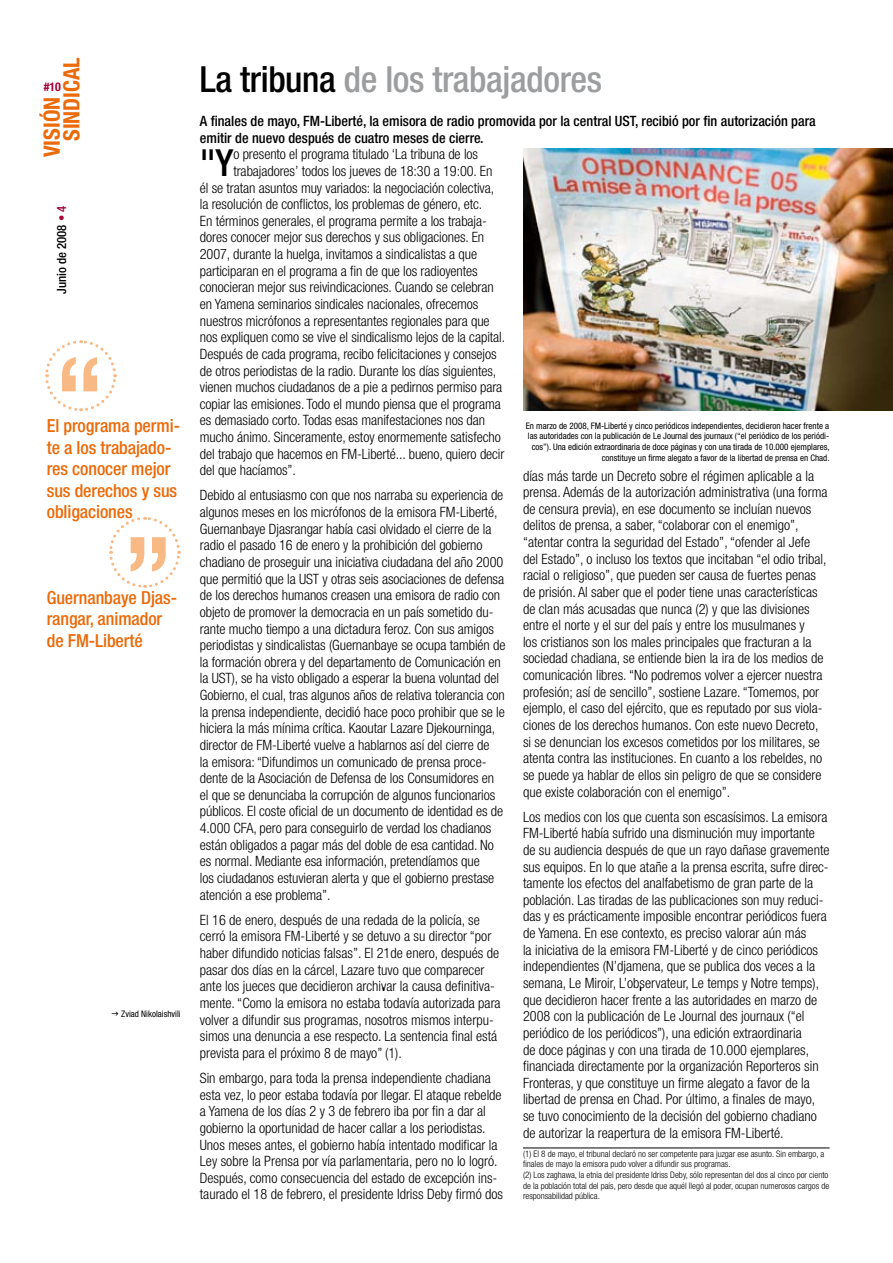
<style>
.page{position:relative;width:893px;height:1263px;background:#fff}
.page>*{position:absolute;margin:0;border:0;box-sizing:border-box;transform-origin:0 0}
.t1{font:500 condensed 120px "Helvetica Neue";color:#f8b985}
.t2{font:500 condensed 37.35px "Helvetica Neue";color:#000}
.t3{font:500 condensed 36px "Helvetica Neue";letter-spacing:-.01em;color:#9c9d9f}
.t4{font:700 condensed 22.5px/19.5px "Helvetica Neue";color:#eb6a0a}
.t5{font:500 condensed 18px/21.6px "Helvetica Neue";letter-spacing:-.005em;color:#eb6a0a}
.t6{font:300 condensed 14.25px/16.6px "Helvetica Neue";color:#000}
.t7{font:500 condensed 14.25px/17.1px "Helvetica Neue";color:#000}
.t8{font:500 condensed 12.75px "Helvetica Neue";color:#000}
.t9{font:700 condensed 12px "Helvetica Neue";color:#a50133}
.t10{font:300 condensed 9px/10.6px "Helvetica Neue";color:#000}
.t11{font:condensed 9px/10.8px "Helvetica Neue";color:#000;text-align:right}
.s1{color:#a50133}
.s2{color:#000}
</style>
<div class="page">
<svg style="left:45px;top:340px;width:72px;height:72px"></svg>
<svg style="left:109px;top:516px;width:72px;height:72px"></svg>
<hr style="left:523px;top:1148px;width:306px;height:1px;background:#000">
<img style="left:523px;top:148px;width:370px;height:262px">
<h3 class="t4" style="left:42px;top:141px;width:85px;text-indent:-16px;rotate:-90deg">VISIÓN<br>SINDICAL</h3>
<p class="t9" style="left:44px;top:79px;width:19px">#10</p>
<p class="t8" style="left:54px;top:294px;width:89px;rotate:-90deg">Junio de 2008 <span class="s1">• 4</span></p>
<h1 class="t1" style="left:54px;top:329px;width:53px">“</h1>
<p class="t5" style="left:47px;top:414px;width:135px">El programa permi&shy;te a los trabajado&shy;res conocer mejor sus derechos y sus obligaciones</p>
<h1 class="t1" style="left:174px;top:600px;width:53px;rotate:-180deg">“</h1>
<p class="t5" style="left:47px;top:586px;width:132px">Guernanbaye Djas&shy;rangar, animador de FM-Liberté</p>
<p class="t11" style="left:121px;top:1009px;width:61px">Zviad Nikolaishvili</p>
<h3 class="t3" style="left:200px;top:58px;width:404px"><span class="s2">La tribuna</span> de los trabajadores</h3>
<p class="t7" style="left:200px;top:112px;width:617px">A finales de mayo, FM-Liberté, la emisora de radio promovida por la central UST, recibió por fin autorización para emitir de nuevo después de cuatro meses de cierre.</p>
<h2 class="t2" style="left:200px;top:140px;width:35px">"Y</h2>
<p class="t6" style="left:233px;top:146px;width:246px">o presento el programa titulado ‘La tribuna de los</p>
<p class="t6" style="left:233px;top:162px;width:260px">trabajadores’ todos los jueves de 18:30 a 19:00. En</p>
<p class="t6" style="left:200px;top:179px;width:296px">él se tratan asuntos muy variados: la negociación colectiva,</p>
<p class="t6" style="left:200px;top:196px;width:284px">la resolución de conflictos, los problemas de género, etc.</p>
<p class="t6" style="left:200px;top:212px;width:289px">En términos generales, el programa permite a los trabaja-</p>
<p class="t6" style="left:200px;top:229px;width:286px">dores conocer mejor sus derechos y sus obligaciones. En</p>
<p class="t6" style="left:200px;top:246px;width:279px">2007, durante la huelga, invitamos a sindicalistas a que</p>
<p class="t6" style="left:200px;top:262px;width:279px">participaran en el programa a fin de que los radioyentes</p>
<p class="t6" style="left:200px;top:279px;width:295px">conocieran mejor sus reivindicaciones. Cuando se celebran</p>
<p class="t6" style="left:200px;top:296px;width:280px">en Yamena seminarios sindicales nacionales, ofrecemos</p>
<p class="t6" style="left:200px;top:312px;width:291px">nuestros micrófonos a representantes regionales para que</p>
<p class="t6" style="left:200px;top:329px;width:307px">nos expliquen como se vive el sindicalismo lejos de la capital.</p>
<p class="t6" style="left:200px;top:345px;width:298px">Después de cada programa, recibo felicitaciones y consejos</p>
<p class="t6" style="left:200px;top:362px;width:298px">de otros periodistas de la radio. Durante los días siguientes,</p>
<p class="t6" style="left:200px;top:379px;width:304px">vienen muchos ciudadanos de a pie a pedirnos permiso para</p>
<p class="t6" style="left:200px;top:395px;width:303px">copiar las emisiones. Todo el mundo piensa que el programa</p>
<p class="t6" style="left:200px;top:412px;width:287px">es demasiado corto. Todas esas manifestaciones nos dan</p>
<p class="t6" style="left:200px;top:429px;width:302px">mucho ánimo. Sinceramente, estoy enormemente satisfecho</p>
<p class="t6" style="left:200px;top:445px;width:306px">del trabajo que hacemos en FM-Liberté... bueno, quiero decir</p>
<p class="t6" style="left:200px;top:462px;width:98px">del que hacíamos”.</p>
<p class="t6" style="left:200px;top:487px;width:307px">Debido al entusiasmo con que nos narraba su experiencia de algunos meses en los micrófonos de la emisora FM-Liberté, Guernanbaye Djasrangar había casi olvidado el cierre de la radio el pasado 16 de enero y la prohibición del gobierno chadiano de proseguir una iniciativa ciudadana del año 2000 que permitió que la UST y otras seis asociaciones de defensa de los derechos humanos creasen una emisora de radio con objeto de promover la democracia en un país sometido du&shy;rante mucho tiempo a una dictadura feroz. Con sus amigos periodistas y sindicalistas (Guernanbaye se ocupa también de la formación obrera y del departamento de Comunicación en la UST), se ha visto obligado a esperar la buena voluntad del Gobierno, el cual, tras algunos años de relativa tolerancia con la prensa independiente, decidió hace poco prohibir que se le hiciera la más mínima crítica. Kaoutar Lazare Djekourninga, director de FM-Liberté vuelve a hablarnos así del cierre de<br>la emisora: “Difundimos un comunicado de prensa proce&shy;dente de la Asociación de Defensa de los Consumidores en el que se denunciaba la corrupción de algunos funcionarios públicos. El coste oficial de un documento de identidad es de 4.000 CFA, pero para conseguirlo de verdad los chadianos están obligados a pagar más del doble de esa cantidad. No es normal. Mediante esa información, pretendíamos que<br>los ciudadanos estuvieran alerta y que el gobierno prestase atención a ese problema”.</p>
<p class="t6" style="left:200px;top:911px;width:302px">El 16 de enero, después de una redada de la policía, se cerró la emisora FM-Liberté y se detuvo a su director “por haber difundido noticias falsas”. El 21de enero, después de pasar dos días en la cárcel, Lazare tuvo que comparecer ante los jueces que decidieron archivar la causa definitiva&shy;mente. “Como la emisora no estaba todavía autorizada para volver a difundir sus programas, nosotros mismos interpu&shy;simos una denuncia a ese respecto. La sentencia final está prevista para el próximo 8 de mayo” (1).</p>
<p class="t6" style="left:200px;top:1069px;width:305px">Sin embargo, para toda la prensa independiente chadiana esta vez, lo peor estaba todavía por llegar. El ataque rebelde a Yamena de los días 2 y 3 de febrero iba por fin a dar al gobierno la oportunidad de hacer callar a los periodistas.<br>Unos meses antes, el gobierno había intentado modificar la Ley sobre la Prensa por vía parlamentaria, pero no lo logró.<br>Después, como consecuencia del estado de excepción ins&shy;taurado el 18 de febrero, el presidente Idriss Deby firmó dos</p>
<p class="t11" style="left:526px;top:420px;width:305px">En marzo de 2008, FM-Liberté y cinco periódicos independientes, decidieron hacer frente a las autoridades con la publicación de Le Journal des journaux (“el periódico de los periódi&shy;cos”). Una edición extraordinaria de doce páginas y con una tirada de 10.000 ejemplares, constituye un firme alegato a favor de la libertad de prensa en Chad.</p>
<p class="t6" style="left:523px;top:467px;width:306px">días más tarde un Decreto sobre el régimen aplicable a la prensa. Además de la autorización administrativa (una forma de censura previa), en ese documento se incluían nuevos delitos de prensa, a saber, “colaborar con el enemigo”, “atentar contra la seguridad del Estado”, “ofender al Jefe del Estado”, o incluso los textos que incitaban “el odio tribal, racial o religioso”, que pueden ser causa de fuertes penas de prisión. Al saber que el poder tiene unas características de clan más acusadas que nunca (2) y que las divisiones entre el norte y el sur del país y entre los musulmanes y<br>los cristianos son los males principales que fracturan a la sociedad chadiana, se entiende bien la ira de los medios de comunicación libres. “No podremos volver a ejercer nuestra profesión; así de sencillo”, sostiene Lazare. “Tomemos, por ejemplo, el caso del ejército, que es reputado por sus viola&shy;ciones de los derechos humanos. Con este nuevo Decreto, si se denuncian los excesos cometidos por los militares, se atenta contra las instituciones. En cuanto a los rebeldes, no se puede ya hablar de ellos sin peligro de que se considere que existe colaboración con el enemigo”.</p>
<p class="t6" style="left:523px;top:808px;width:308px">Los medios con los que cuenta son escasísimos. La emisora FM-Liberté había sufrido una disminución muy importante de su audiencia después de que un rayo dañase gravemente sus equipos. En lo que atañe a la prensa escrita, sufre direc&shy;tamente los efectos del analfabetismo de gran parte de la población. Las tiradas de las publicaciones son muy reduci&shy;das y es prácticamente imposible encontrar periódicos fuera de Yamena. En ese contexto, es preciso valorar aún más<br>la iniciativa de la emisora FM-Liberté y de cinco periódicos independientes (N’djamena, que se publica dos veces a la semana, Le Miroir, L’observateur, Le temps y Notre temps), que decidieron hacer frente a las autoridades en marzo de 2008 con la publicación de Le Journal des journaux (“el periódico de los periódicos”), una edición extraordinaria<br>de doce páginas y con una tirada de 10.000 ejemplares, financiada directamente por la organización Reporteros sin Fronteras, y que constituye un firme alegato a favor de la libertad de prensa en Chad. Por último, a finales de mayo, se tuvo conocimiento de la decisión del gobierno chadiano de autorizar la reapertura de la emisora FM-Liberté.</p>
<p class="t10" style="left:523px;top:1148px;width:308px">(1) El 8 de mayo, el tribunal declaró no ser competente para juzgar ese asunto. Sin embargo, a finales de mayo la emisora pudo volver a difundir sus programas.<br>(2) Los zaghawa, la etnia del presidente Idriss Deby, sólo representan del dos al cinco por ciento de la población total del país, pero desde que aquél llegó al poder, ocupan numerosos cargos de responsabilidad pública.</p>
</div>
